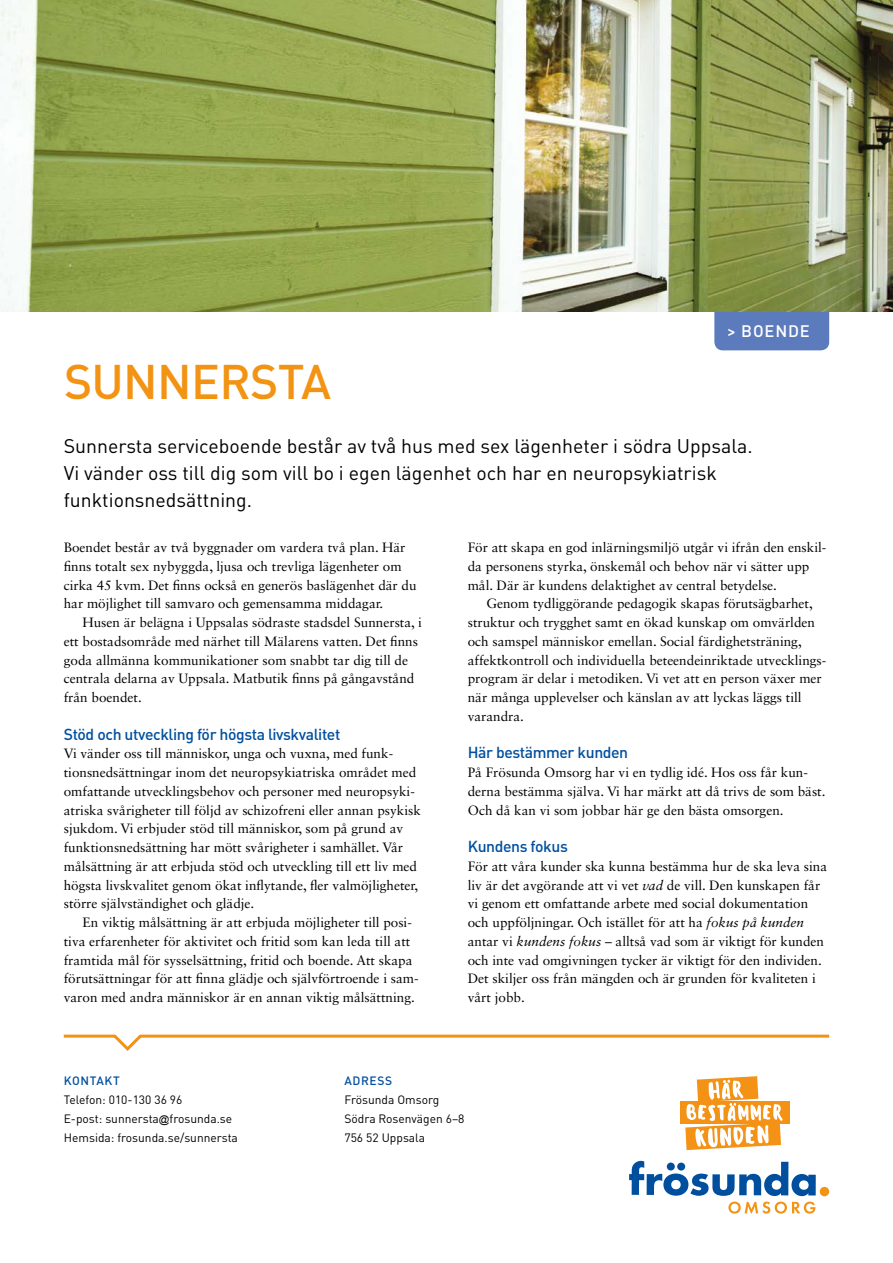
<style>
.page{position:relative;width:893px;height:1263px;background:#fff}
.page>*{position:absolute;margin:0;border:0;box-sizing:border-box;transform-origin:0 0}
.t1{font:500 48px "DINOT";letter-spacing:-.015em;color:#f39313}
.t2{font:19.5px/27px "DINOT";color:#000}
.t3{font:500 16.5px "DINOT";letter-spacing:.05em;color:#fff}
.t4{font:500 15.75px "DINOT";letter-spacing:-.025em;color:#004f9f}
.t5{font:13.5px/18.8px "Sabon LT Std";color:#000}
.t6{font:12px/18.8px "DINOT";color:#000}
.t7{font:500 12px "DINOT";letter-spacing:.05em;color:#004f9f}
.s1{font-style:italic}
.s2{font-family:"Arial";font-size:10.5px}
</style>
<div class="page">
<div style="left:714px;top:294px;width:115px;height:56px;background:#5b7bbc;border-radius:9px"></div>
<svg style="left:63px;top:1034px;width:767px;height:17px"></svg>
<div style="left:820px;top:1187px;width:9px;height:9px;background:#f39313;border-radius:50%"></div>
<svg style="left:629px;top:1161px;width:187px;height:52px"></svg>
<div style="left:680px;top:1101px;width:110px;height:23px;background:#f39215"></div>
<svg style="left:685px;top:1076px;width:98px;height:74px"></svg>
<img style="left:0;top:0;width:893px;height:312px">
<p class="t3" style="left:727px;top:321px;width:84px">&gt; BOENDE</p>
<h1 class="t1" style="left:64px;top:351px;width:268px">SUNNERSTA</h1>
<h2 class="t2" style="left:64px;top:432px;width:690px">Sunnersta serviceboende består av två hus med sex lägenheter i södra Uppsala.<br>Vi vänder oss till dig som vill bo i egen lägenhet och har en neuropsykiatrisk funktionsnedsättning.</h2>
<p class="t5" style="left:64px;top:538px;width:354px">Boendet består av två byggnader om vardera två plan. Här finns totalt sex nybyggda, ljusa och trevliga lägenheter om cirka 45 kvm. Det finns också en generös baslägenhet där du har möjlighet till samvaro och gemensamma middagar.</p>
<p class="t5" style="left:64px;top:613px;width:360px;text-indent:19px">Husen är belägna i Uppsalas södraste stadsdel Sunnersta, i ett bostadsområde med närhet till Mälarens vatten. Det finns goda allmänna kommunikationer som snabbt tar dig till de centrala delarna av Uppsala. Matbutik finns på gångavstånd från boendet.</p>
<p class="t4" style="left:64px;top:724px;width:278px">Stöd och utveckling för högsta livskvalitet</p>
<p class="t5" style="left:64px;top:744px;width:359px">Vi vänder oss till människor, unga och vuxna, med funk&shy;tionsnedsättningar inom det neuropsykiatriska området med omfattande utvecklingsbehov och personer med neuropsyki&shy;atriska svårigheter till följd av schizofreni eller annan psykisk sjukdom. Vi erbjuder stöd till människor, som på grund av funktionsnedsättning har mött svårigheter i samhället. Vår målsättning är att erbjuda stöd och utveckling till ett liv med högsta livskvalitet genom ökat inflytande, fler valmöjligheter, större självständighet och glädje.</p>
<p class="t5" style="left:64px;top:913px;width:356px;text-indent:19px">En viktig målsättning är att erbjuda möjligheter till posi&shy;tiva erfarenheter för aktivitet och fritid som kan leda till att framtida mål för sysselsättning, fritid och boende. Att skapa förutsättningar för att finna glädje och självförtroende i sam&shy;varon med andra människor är en annan viktig målsättning.</p>
<p class="t5" style="left:468px;top:538px;width:360px">För att skapa en god inlärningsmiljö utgår vi ifrån den enskil&shy;da personens styrka, önskemål och behov när vi sätter upp mål. Där är kundens delaktighet av central betydelse.</p>
<p class="t5" style="left:468px;top:594px;width:360px;text-indent:19px">Genom tydliggörande pedagogik skapas förutsägbarhet, struktur och trygghet samt en ökad kunskap om omvärlden och samspel människor emellan. Social färdighetsträning, affektkontroll och individuella beteendeinriktade utvecklings&shy;program är delar i metodiken. Vi vet att en person växer mer när många upplevelser och känslan av att lyckas läggs till varandra.</p>
<p class="t4" style="left:468px;top:743px;width:162px">Här bestämmer kunden</p>
<p class="t5" style="left:468px;top:763px;width:359px">På Frösunda Omsorg har vi en tydlig idé. Hos oss får kun&shy;derna bestämma själva. Vi har märkt att då trivs de som bäst.<br>Och då kan vi som jobbar här ge den bästa omsorgen.</p>
<p class="t4" style="left:468px;top:836px;width:102px">Kundens fokus</p>
<p class="t5" style="left:468px;top:857px;width:361px">För att våra kunder ska kunna bestämma hur de ska leva sina liv är det avgörande att vi vet <span class="s1">vad</span> de vill. Den kunskapen får vi genom ett omfattande arbete med social dokumentation och uppföljningar. Och istället för att ha <span class="s1">fokus på kunden </span>antar vi <span class="s1">kundens fokus</span> – alltså vad som är viktigt för kunden och inte vad omgivningen tycker är viktigt för den individen.<br>Det skiljer oss från mängden och är grunden för kvaliteten i vårt jobb.</p>
<p class="t7" style="left:64px;top:1073px;width:57px">KONTAKT</p>
<p class="t6" style="left:64px;top:1090px;width:176px">Telefon: 010-130 36 96<br>E-post: sunnersta<span class="s2">@</span>frosunda.se<br>Hemsida: frosunda.se/sunnersta</p>
<p class="t7" style="left:344px;top:1073px;width:49px">ADRESS</p>
<p class="t6" style="left:344px;top:1090px;width:122px">Frösunda Omsorg<br>Södra Rosenvägen 6–8<br>756 52 Uppsala</p>
</div>
